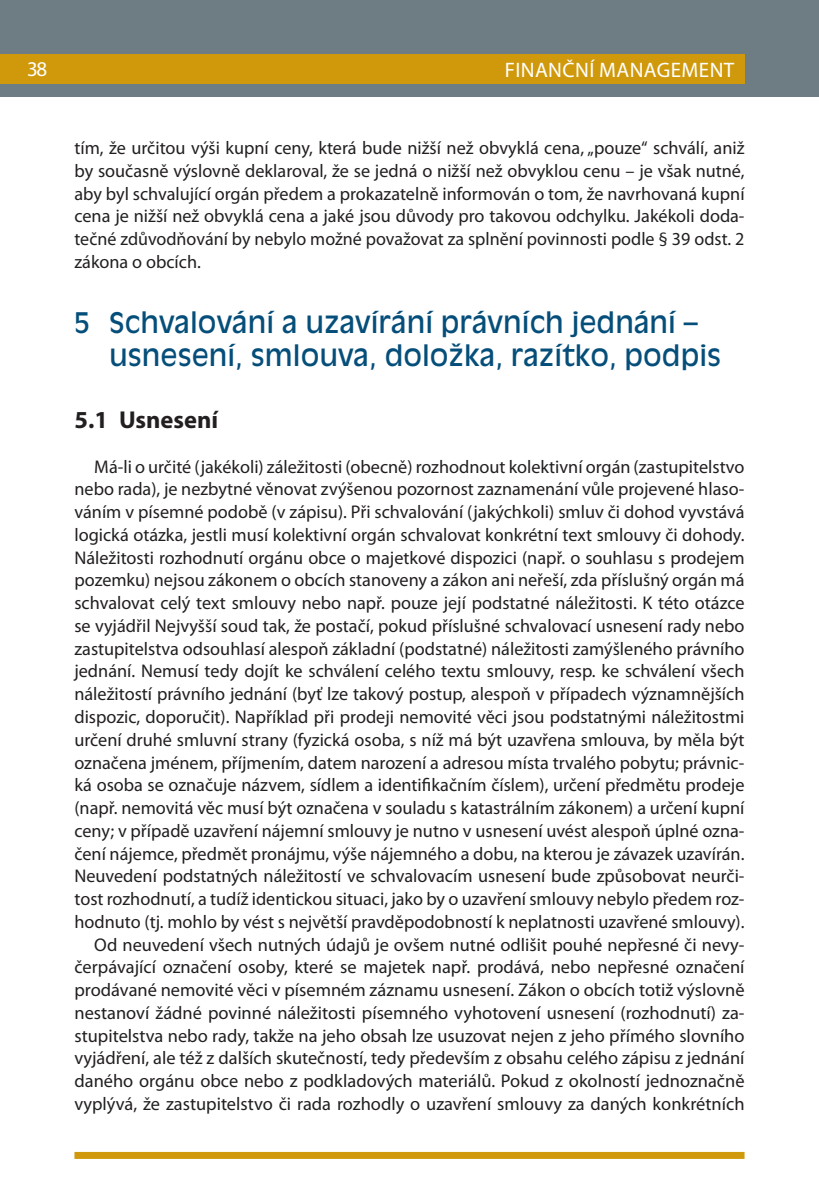
<style>
.page{position:relative;width:819px;height:1191px;background:#fff}
.page>*{position:absolute;margin:0;border:0;box-sizing:border-box;transform-origin:0 0}
.t1{font:28px/33.2px "Antique Olive Std";color:#054e7a}
.t2{font:700 24.5px "Myriad Pro";color:#231f20}
.t3{font:21px "Myriad Pro";letter-spacing:.02em;color:#fff}
.t4{font:18.38px/22.8px "Myriad Pro";color:#231f20;text-align:justify}
</style>
<div class="page">
<div style="left:0;top:0;width:819px;height:96px;background:#6e7d84"></div>
<div style="left:74px;top:1152px;width:670px;height:7px;background:#d0990c"></div>
<div style="left:0;top:54px;width:744px;height:30px;background:#d0990c"></div>
<p class="t3" style="left:27px;top:56px;width:22px">38</p>
<p class="t3" style="left:504px;top:57px;width:231px">FINANČNÍ MANAGEMENT</p>
<p class="t4" style="left:74px;top:136px;width:671px">tím, že určitou výši kupní ceny, která bude nižší než obvyklá cena, „pouze“ schválí, aniž by současně výslovně deklaroval, že se jedná o nižší než obvyklou cenu – je však nutné, aby byl schvalující orgán předem a prokazatelně informován o tom, že navrhovaná kupní cena je nižší než obvyklá cena a jaké jsou důvody pro takovou odchylku. Jakékoli doda&shy;tečné zdůvodňování by nebylo možné považovat za splnění povinnosti podle § 39 odst. 2 zákona o obcích.</p>
<h1 class="t1" style="left:109px;top:306px;width:613px;text-indent:-35px">5 Schvalování a uzavírání právních jednání – usnesení, smlouva, doložka, razítko, podpis</h1>
<h2 class="t2" style="left:74px;top:404px;width:145px">5.1 Usnesení</h2>
<p class="t4" style="left:74px;top:455px;width:671px;text-align:right">Má-li o určité (jakékoli) záležitosti (obecně) rozhodnout kolektivní orgán (zastupitelstvo nebo rada), je nezbytné věnovat zvýšenou pozornost zaznamenání vůle projevené hlaso&shy;váním v písemné podobě (v zápisu). Při schvalování (jakýchkoli) smluv či dohod vyvstává logická otázka, jestli musí kolektivní orgán schvalovat konkrétní text smlouvy či dohody.<br>Náležitosti rozhodnutí orgánu obce o majetkové dispozici (např. o souhlasu s prodejem pozemku) nejsou zákonem o obcích stanoveny a zákon ani neřeší, zda příslušný orgán má schvalovat celý text smlouvy nebo např. pouze její podstatné náležitosti. K této otázce se vyjádřil Nejvyšší soud tak, že postačí, pokud příslušné schvalovací usnesení rady nebo zastupitelstva odsouhlasí alespoň základní (podstatné) náležitosti zamýšleného právního jednání. Nemusí tedy dojít ke schválení celého textu smlouvy, resp. ke schválení všech náležitostí právního jednání (byť lze takový postup, alespoň v případech významnějších dispozic, doporučit). Například při prodeji nemovité věci jsou podstatnými náležitostmi určení druhé smluvní strany (fyzická osoba, s níž má být uzavřena smlouva, by měla být označena jménem, příjmením, datem narození a adresou místa trvalého pobytu; právnic&shy;ká osoba se označuje názvem, sídlem a identifikačním číslem), určení předmětu prodeje (např. nemovitá věc musí být označena v souladu s katastrálním zákonem) a určení kupní ceny; v případě uzavření nájemní smlouvy je nutno v usnesení uvést alespoň úplné ozna&shy;čení nájemce, předmět pronájmu, výše nájemného a dobu, na kterou je závazek uzavírán.<br>Neuvedení podstatných náležitostí ve schvalovacím usnesení bude způsobovat neurči&shy;tost rozhodnutí, a tudíž identickou situaci, jako by o uzavření smlouvy nebylo předem roz&shy;hodnuto (tj. mohlo by vést s největší pravděpodobností k neplatnosti uzavřené smlouvy).<br>Od neuvedení všech nutných údajů je ovšem nutné odlišit pouhé nepřesné či nevy&shy;čerpávající označení osoby, které se majetek např. prodává, nebo nepřesné označení prodávané nemovité věci v písemném záznamu usnesení. Zákon o obcích totiž výslovně nestanoví žádné povinné náležitosti písemného vyhotovení usnesení (rozhodnutí) za&shy;stupitelstva nebo rady, takže na jeho obsah lze usuzovat nejen z jeho přímého slovního vyjádření, ale též z dalších skutečností, tedy především z obsahu celého zápisu z jednání daného orgánu obce nebo z podkladových materiálů. Pokud z okolností jednoznačně vyplývá, že zastupitelstvo či rada rozhodly o uzavření smlouvy za daných konkrétních</p>
</div>
